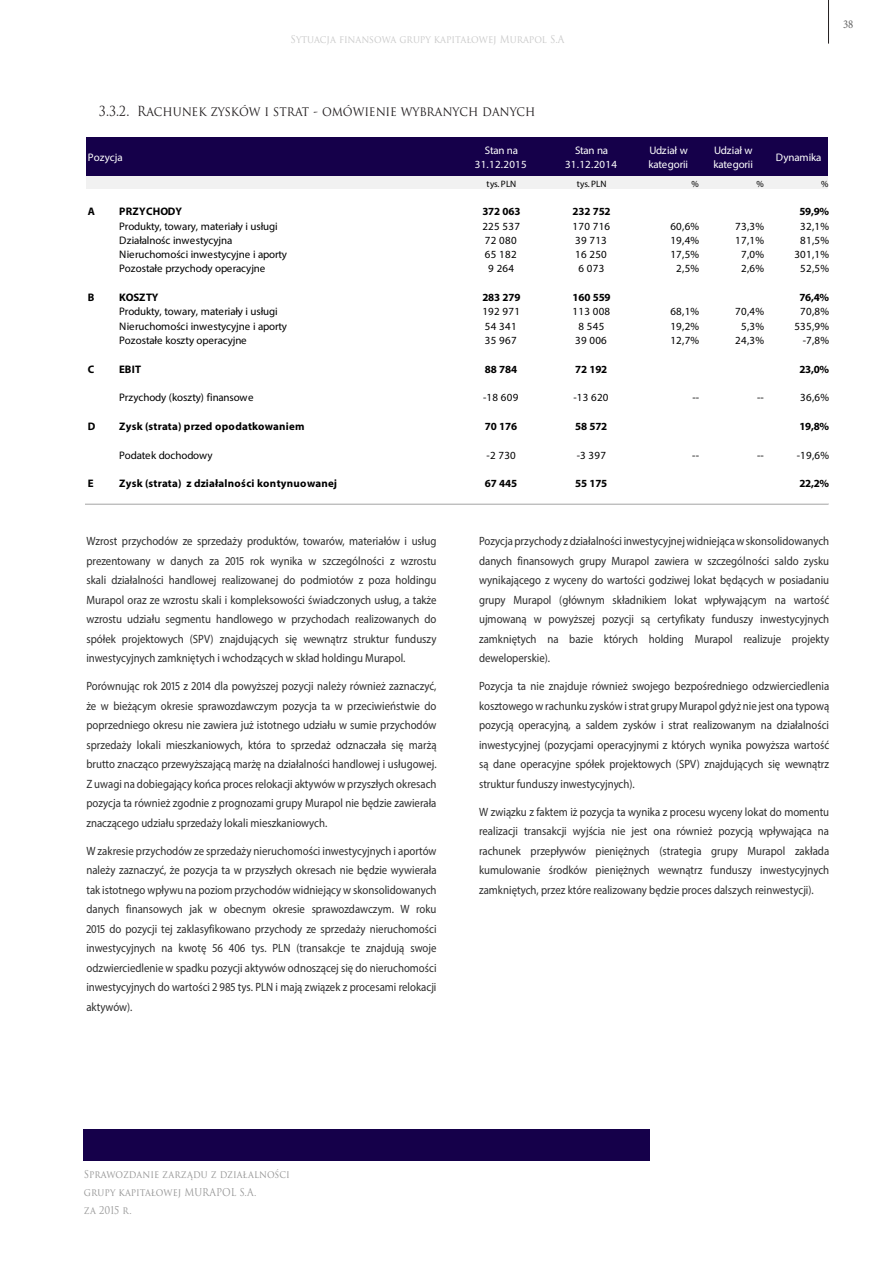
<style>
.page{position:relative;width:893px;height:1263px;background:#fff}
.page>*{position:absolute;margin:0;border:0;box-sizing:border-box;transform-origin:0 0}
.t1{font:13.5px "Trajan Pro";color:#231f20;scale:.9 1}
.A__Podstawowy_8_12_9{font:12px/19.5px "Myriad Pro";color:#2d2d2d;text-align:justify;scale:.9 1}
.t2{font:12px "Minion Pro";color:#636363;scale:.9 1}
.t3{font:10.95px "Myriad Pro";letter-spacing:-.01em;color:#000}
.t4{font:700 10.95px "Myriad Pro";letter-spacing:.01em;color:#000}
.t5{font:10.95px/14.2px "Myriad Pro";letter-spacing:-.01em;color:#fff;text-align:center}
.t6{font:10.5px/18px "Trajan Pro 3";color:#969696;scale:.9 1}
.t7{font:10.5px "Trajan Pro";color:#c8c8c8;scale:.9 1}
.t8{font:9.3px "Myriad Pro";color:#000}
</style>
<div class="page">
<div style="left:83px;top:1129px;width:566px;height:31px;background:#15004a"></div>
<hr style="left:828px;top:0;width:1px;height:44px;background:#231f20">
<div style="left:86px;top:137px;width:742px;height:40px;background:#15004a"></div>
<div style="left:86px;top:176px;width:742px;height:14px;background:#f1f1f1"></div>
<div style="left:86px;top:189px;width:742px;height:316px;background:#fff"></div>
<hr style="left:85px;top:504px;width:743px;height:1px;background:#bfbfbf">
<p class="t7" style="left:291px;top:32px;width:306px">Sytuacja finansowa grupy kapitałowej Murapol S.A</p>
<p class="t2" style="left:843px;top:16px;width:13px">38</p>
<p class="t1" style="left:99px;top:103px;width:487px">3.3.2. Rachunek zysków i strat - omówienie wybranych danych</p>
<p class="t5" style="left:88px;top:150px;width:36px">Pozycja</p>
<p class="t5" style="left:475px;top:143px;width:53px">Stan na<br>31.12.2015</p>
<p class="t5" style="left:565px;top:143px;width:53px">Stan na<br>31.12.2014</p>
<p class="t5" style="left:648px;top:143px;width:41px;text-align:left">Udział w kategorii</p>
<p class="t5" style="left:713px;top:143px;width:41px;text-align:left">Udział w kategorii</p>
<p class="t5" style="left:776px;top:150px;width:47px">Dynamika</p>
<p class="t8" style="left:487px;top:178px;width:31px">tys. PLN</p>
<p class="t8" style="left:577px;top:178px;width:31px">tys. PLN</p>
<p class="t8" style="left:691px;top:178px;width:9px">%</p>
<p class="t8" style="left:756px;top:178px;width:9px">%</p>
<p class="t8" style="left:821px;top:178px;width:9px">%</p>
<p class="t4" style="left:88px;top:204px;width:9px">A</p>
<p class="t4" style="left:119px;top:204px;width:65px">PRZYCHODY</p>
<p class="t4" style="left:482px;top:204px;width:40px">372 063</p>
<p class="t4" style="left:573px;top:204px;width:40px">232 752</p>
<p class="t4" style="left:799px;top:204px;width:31px">59,9%</p>
<p class="t3" style="left:119px;top:219px;width:160px">Produkty, towary, materiały i usługi</p>
<p class="t3" style="left:482px;top:219px;width:39px">225 537</p>
<p class="t3" style="left:573px;top:219px;width:39px">170 716</p>
<p class="t3" style="left:670px;top:219px;width:30px">60,6%</p>
<p class="t3" style="left:735px;top:219px;width:30px">73,3%</p>
<p class="t3" style="left:800px;top:219px;width:30px">32,1%</p>
<p class="t3" style="left:119px;top:233px;width:115px">Działalnośc inwestycyjna</p>
<p class="t3" style="left:485px;top:233px;width:33px">72 080</p>
<p class="t3" style="left:575px;top:233px;width:33px">39 713</p>
<p class="t3" style="left:670px;top:233px;width:30px">19,4%</p>
<p class="t3" style="left:735px;top:233px;width:30px">17,1%</p>
<p class="t3" style="left:800px;top:233px;width:30px">81,5%</p>
<p class="t3" style="left:119px;top:248px;width:169px">Nieruchomości inwestycyjne i aporty</p>
<p class="t3" style="left:485px;top:248px;width:33px">65 182</p>
<p class="t3" style="left:575px;top:248px;width:33px">16 250</p>
<p class="t3" style="left:670px;top:248px;width:30px">17,5%</p>
<p class="t3" style="left:741px;top:248px;width:25px">7,0%</p>
<p class="t3" style="left:794px;top:248px;width:36px">301,1%</p>
<p class="t3" style="left:119px;top:262px;width:148px">Pozostałe przychody operacyjne</p>
<p class="t3" style="left:488px;top:262px;width:27px">9 264</p>
<p class="t3" style="left:578px;top:262px;width:27px">6 073</p>
<p class="t3" style="left:676px;top:262px;width:25px">2,5%</p>
<p class="t3" style="left:741px;top:262px;width:25px">2,6%</p>
<p class="t3" style="left:800px;top:262px;width:30px">52,5%</p>
<p class="t4" style="left:88px;top:290px;width:8px">B</p>
<p class="t4" style="left:119px;top:290px;width:41px">KOSZTY</p>
<p class="t4" style="left:482px;top:290px;width:40px">283 279</p>
<p class="t4" style="left:573px;top:290px;width:40px">160 559</p>
<p class="t4" style="left:799px;top:290px;width:31px">76,4%</p>
<p class="t3" style="left:119px;top:305px;width:160px">Produkty, towary, materiały i usługi</p>
<p class="t3" style="left:482px;top:305px;width:39px">192 971</p>
<p class="t3" style="left:573px;top:305px;width:39px">113 008</p>
<p class="t3" style="left:670px;top:305px;width:30px">68,1%</p>
<p class="t3" style="left:735px;top:305px;width:30px">70,4%</p>
<p class="t3" style="left:800px;top:305px;width:30px">70,8%</p>
<p class="t3" style="left:119px;top:319px;width:169px">Nieruchomości inwestycyjne i aporty</p>
<p class="t3" style="left:485px;top:319px;width:33px">54 341</p>
<p class="t3" style="left:578px;top:319px;width:27px">8 545</p>
<p class="t3" style="left:670px;top:319px;width:30px">19,2%</p>
<p class="t3" style="left:741px;top:319px;width:25px">5,3%</p>
<p class="t3" style="left:794px;top:319px;width:36px">535,9%</p>
<p class="t3" style="left:119px;top:334px;width:129px">Pozostałe koszty operacyjne</p>
<p class="t3" style="left:485px;top:334px;width:33px">35 967</p>
<p class="t3" style="left:575px;top:334px;width:33px">39 006</p>
<p class="t3" style="left:670px;top:334px;width:30px">12,7%</p>
<p class="t3" style="left:735px;top:334px;width:30px">24,3%</p>
<p class="t3" style="left:803px;top:334px;width:28px">-7,8%</p>
<p class="t4" style="left:88px;top:362px;width:8px">C</p>
<p class="t4" style="left:119px;top:362px;width:24px">EBIT</p>
<p class="t4" style="left:485px;top:362px;width:34px">88 784</p>
<p class="t4" style="left:575px;top:362px;width:34px">72 192</p>
<p class="t4" style="left:799px;top:362px;width:31px">23,0%</p>
<p class="t3" style="left:119px;top:391px;width:136px">Przychody (koszty) finansowe</p>
<p class="t3" style="left:483px;top:391px;width:37px">-18 609</p>
<p class="t3" style="left:573px;top:391px;width:37px">-13 620</p>
<p class="t3" style="left:692px;top:391px;width:8px">--</p>
<p class="t3" style="left:757px;top:391px;width:8px">--</p>
<p class="t3" style="left:800px;top:391px;width:30px">36,6%</p>
<p class="t4" style="left:88px;top:419px;width:9px">D</p>
<p class="t4" style="left:119px;top:419px;width:187px">Zysk (strata) przed opodatkowaniem</p>
<p class="t4" style="left:485px;top:419px;width:34px">70 176</p>
<p class="t4" style="left:575px;top:419px;width:34px">58 572</p>
<p class="t4" style="left:799px;top:419px;width:31px">19,8%</p>
<p class="t3" style="left:119px;top:448px;width:95px">Podatek dochodowy</p>
<p class="t3" style="left:487px;top:448px;width:31px">-2 730</p>
<p class="t3" style="left:577px;top:448px;width:31px">-3 397</p>
<p class="t3" style="left:692px;top:448px;width:8px">--</p>
<p class="t3" style="left:757px;top:448px;width:8px">--</p>
<p class="t3" style="left:797px;top:448px;width:34px">-19,6%</p>
<p class="t4" style="left:88px;top:476px;width:7px">E</p>
<p class="t4" style="left:119px;top:476px;width:220px">Zysk (strata) z działalności kontynuowanej</p>
<p class="t4" style="left:485px;top:476px;width:34px">67 445</p>
<p class="t4" style="left:575px;top:476px;width:34px">55 175</p>
<p class="t4" style="left:799px;top:476px;width:31px">22,2%</p>
<p class="A__Podstawowy_8_12_9" style="left:86px;top:531px;width:391px">Wzrost przychodów ze sprzedaży produktów, towarów, materiałów i usług prezentowany w danych za 2015 rok wynika w szczególności z wzrostu skali działalności handlowej realizowanej do podmiotów z poza holdingu Murapol oraz ze wzrostu skali i kompleksowości świadczonych usług, a także wzrostu udziału segmentu handlowego w przychodach realizowanych do spółek projektowych (SPV) znajdujących się wewnątrz struktur funduszy inwestycyjnych zamkniętych i wchodzących w skład holdingu Murapol.</p>
<p class="A__Podstawowy_8_12_9" style="left:86px;top:676px;width:391px">Porównując rok 2015 z 2014 dla powyższej pozycji należy również zaznaczyć, że w bieżącym okresie sprawozdawczym pozycja ta w przeciwieństwie do poprzedniego okresu nie zawiera już istotnego udziału w sumie przychodów sprzedaży lokali mieszkaniowych, która to sprzedaż odznaczała się marżą brutto znacząco przewyższającą marżę na działalności handlowej i usługowej.<br>Z uwagi na dobiegający końca proces relokacji aktywów w przyszłych okresach pozycja ta również zgodnie z prognozami grupy Murapol nie będzie zawierała znaczącego udziału sprzedaży lokali mieszkaniowych.</p>
<p class="A__Podstawowy_8_12_9" style="left:86px;top:841px;width:391px">W zakresie przychodów ze sprzedaży nieruchomości inwestycyjnych i aportów należy zaznaczyć, że pozycja ta w przyszłych okresach nie będzie wywierała tak istotnego wpływu na poziom przychodów widniejący w skonsolidowanych danych finansowych jak w obecnym okresie sprawozdawczym. W roku 2015 do pozycji tej zaklasyfikowano przychody ze sprzedaży nieruchomości inwestycyjnych na kwotę 56 406 tys. PLN (transakcje te znajdują swoje odzwierciedlenie w spadku pozycji aktywów odnoszącej się do nieruchomości inwestycyjnych do wartości 2 985 tys. PLN i mają związek z procesami relokacji aktywów).</p>
<p class="A__Podstawowy_8_12_9" style="left:479px;top:531px;width:391px">Pozycja przychody z działalności inwestycyjnej widniejąca w skonsolidowanych danych finansowych grupy Murapol zawiera w szczególności saldo zysku wynikającego z wyceny do wartości godziwej lokat będących w posiadaniu grupy Murapol (głównym składnikiem lokat wpływającym na wartość ujmowaną w powyższej pozycji są certyfikaty funduszy inwestycyjnych zamkniętych na bazie których holding Murapol realizuje projekty deweloperskie).</p>
<p class="A__Podstawowy_8_12_9" style="left:479px;top:676px;width:391px">Pozycja ta nie znajduje również swojego bezpośredniego odzwierciedlenia kosztowego w rachunku zysków i strat grupy Murapol gdyż nie jest ona typową pozycją operacyjną, a saldem zysków i strat realizowanym na działalności inwestycyjnej (pozycjami operacyjnymi z których wynika powyższa wartość są dane operacyjne spółek projektowych (SPV) znajdujących się wewnątrz struktur funduszy inwestycyjnych).</p>
<p class="A__Podstawowy_8_12_9" style="left:479px;top:802px;width:391px">W związku z faktem iż pozycja ta wynika z procesu wyceny lokat do momentu realizacji transakcji wyjścia nie jest ona również pozycją wpływająca na rachunek przepływów pieniężnych (strategia grupy Murapol zakłada kumulowanie środków pieniężnych wewnątrz funduszy inwestycyjnych zamkniętych, przez które realizowany będzie proces dalszych reinwestycji).</p>
<p class="t6" style="left:84px;top:1166px;width:230px">Sprawozdanie zarządu z działalności grupy kapitałowej MURAPOL S.A.<br>za 2015 r.</p>
</div>
